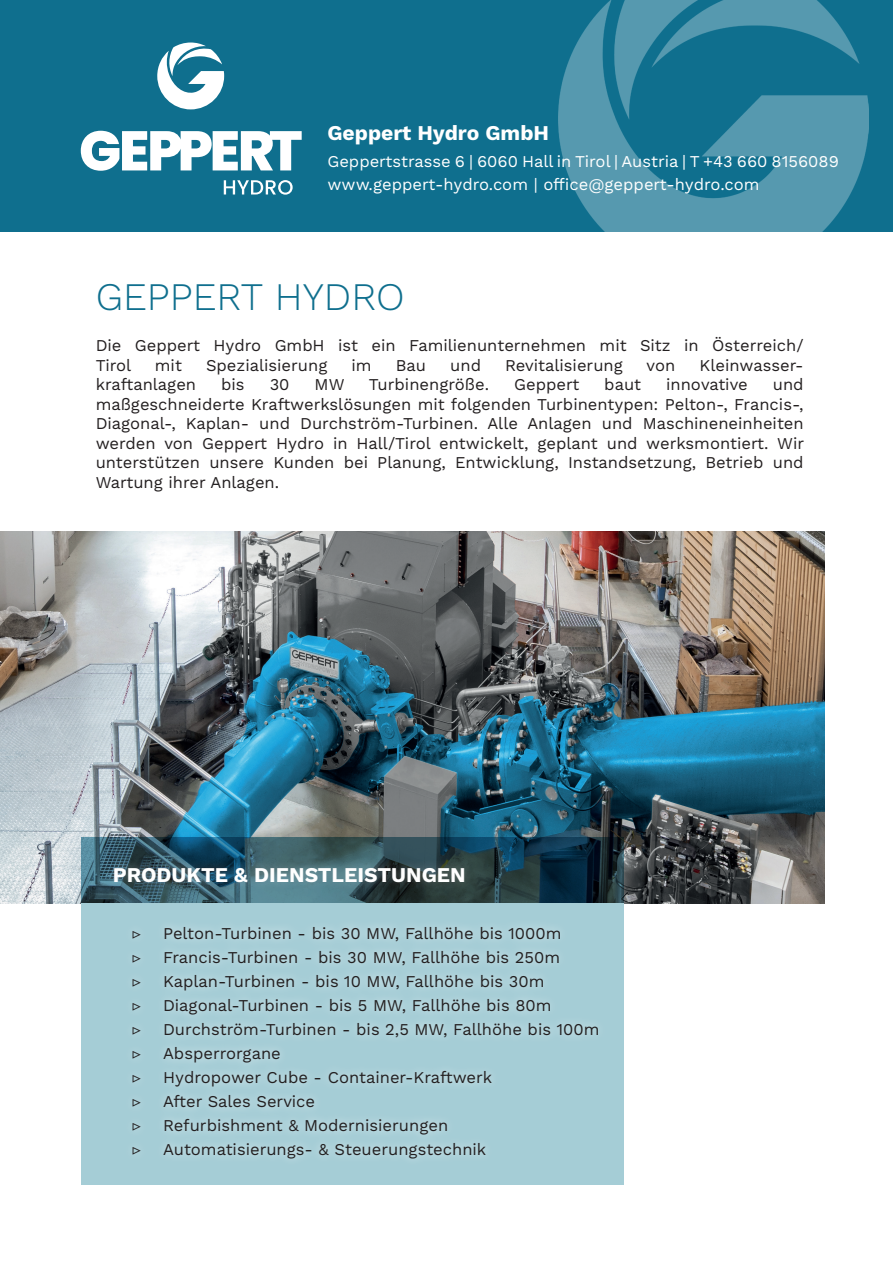
<style>
.page{position:relative;width:893px;height:1263px;background:#fff}
.page>*{position:absolute;margin:0;border:0;box-sizing:border-box;transform-origin:0 0}
.t1{font:300 39px "Work Sans";color:#0f6f8e}
.t2{font:700 21px "Work Sans";color:#fff}
.t3{font:16.5px/19.5px "Work Sans";color:#231f20}
.t4{font:16.5px/22.5px "Work Sans";color:#fff}
.t5{font:16.5px "Minion Pro";color:#231f20}
</style>
<div class="page">
<div style="left:0;top:0;width:893px;height:232px;background:#0f6f8e"></div>
<svg style="left:81px;top:131px;width:221px;height:40px"></svg>
<svg style="left:224px;top:180px;width:69px;height:15px"></svg>
<svg style="left:157px;top:43px;width:67px;height:66px"></svg>
<img style="left:0;top:531px;width:825px;height:372px">
<svg style="left:81px;top:837px;width:542px;height:66px;background:#274855"></svg>
<div style="left:81px;top:903px;width:542px;height:282px;background:#a5cdd6"></div>
<div style="left:105px;top:858px;width:369px;height:33px;background:#fff;opacity:.25"></div>
<img style="left:558px;top:0;width:310px;height:232px">
<p class="t2" style="left:327px;top:121px;width:223px">Geppert Hydro GmbH</p>
<p class="t4" style="left:327px;top:151px;width:513px">Geppertstrasse 6 | 6060 Hall in Tirol | Austria | T +43 660 8156089 www.geppert-hydro.com | office@geppert-hydro.com</p>
<h1 class="t1" style="left:96px;top:274px;width:311px">GEPPERT HYDRO</h1>
<p class="t3" style="left:96px;top:336px;width:709px">Die Geppert Hydro GmbH ist ein Familienunternehmen mit Sitz in Österreich/<br>Tirol</p>
<p class="t3" style="left:155px;top:356px;width:29px">mit</p>
<p class="t3" style="left:206px;top:356px;width:123px">Spezialisierung</p>
<p class="t3" style="left:352px;top:356px;width:22px">im</p>
<p class="t3" style="left:396px;top:356px;width:32px">Bau</p>
<p class="t3" style="left:450px;top:356px;width:32px">und</p>
<p class="t3" style="left:505px;top:356px;width:119px">Revitalisierung</p>
<p class="t3" style="left:647px;top:356px;width:30px">von</p>
<p class="t3" style="left:699px;top:356px;width:106px">Kleinwasser-</p>
<p class="t3" style="left:96px;top:375px;width:102px">kraftanlagen</p>
<p class="t3" style="left:221px;top:375px;width:25px">bis</p>
<p class="t3" style="left:270px;top:375px;width:21px">30</p>
<p class="t3" style="left:315px;top:375px;width:31px">MW</p>
<p class="t3" style="left:369px;top:375px;width:122px">Turbinengröße.</p>
<p class="t3" style="left:514px;top:375px;width:67px">Geppert</p>
<p class="t3" style="left:604px;top:375px;width:38px">baut</p>
<p class="t3" style="left:666px;top:375px;width:83px">innovative</p>
<p class="t3" style="left:96px;top:375px;width:710px;text-align:justify;text-indent:677px">und maßgeschneiderte Kraftwerkslösungen mit folgenden Turbinentypen: Pelton-, Francis-, Diagonal-, Kaplan- und Durchström-Turbinen. Alle Anlagen und Maschineneinheiten werden von Geppert Hydro in Hall/Tirol entwickelt, geplant und werksmontiert. Wir unterstützen unsere Kunden bei Planung, Entwicklung, Instandsetzung, Betrieb und Wartung ihrer Anlagen.</p>
<p class="t2" style="left:113px;top:862px;width:355px">PRODUKTE &amp; DIENSTLEISTUNGEN</p>
<p class="t5" style="left:132px;top:923px;width:11px">▷</p>
<p class="t3" style="left:163px;top:924px;width:400px">Pelton-Turbinen - bis 30 MW, Fallhöhe bis 1000m</p>
<p class="t5" style="left:132px;top:947px;width:11px">▷</p>
<p class="t3" style="left:163px;top:948px;width:399px">Francis-Turbinen - bis 30 MW, Fallhöhe bis 250m</p>
<p class="t5" style="left:132px;top:971px;width:11px">▷</p>
<p class="t3" style="left:163px;top:972px;width:383px">Kaplan-Turbinen - bis 10 MW, Fallhöhe bis 30m</p>
<p class="t5" style="left:132px;top:995px;width:11px">▷</p>
<p class="t3" style="left:163px;top:996px;width:390px">Diagonal-Turbinen - bis 5 MW, Fallhöhe bis 80m</p>
<p class="t5" style="left:132px;top:1019px;width:11px">▷</p>
<p class="t3" style="left:163px;top:1020px;width:438px">Durchström-Turbinen - bis 2,5 MW, Fallhöhe bis 100m</p>
<p class="t5" style="left:132px;top:1043px;width:11px">▷</p>
<p class="t3" style="left:163px;top:1044px;width:119px">Absperrorgane</p>
<p class="t5" style="left:132px;top:1067px;width:11px">▷</p>
<p class="t3" style="left:163px;top:1068px;width:331px">Hydropower Cube - Container-Kraftwerk</p>
<p class="t5" style="left:132px;top:1091px;width:11px">▷</p>
<p class="t3" style="left:163px;top:1092px;width:154px">After Sales Service</p>
<p class="t5" style="left:132px;top:1115px;width:11px">▷</p>
<p class="t3" style="left:163px;top:1116px;width:287px">Refurbishment &amp; Modernisierungen</p>
<p class="t5" style="left:132px;top:1139px;width:11px">▷</p>
<p class="t3" style="left:163px;top:1140px;width:325px">Automatisierungs- &amp; Steuerungstechnik</p>
</div>
